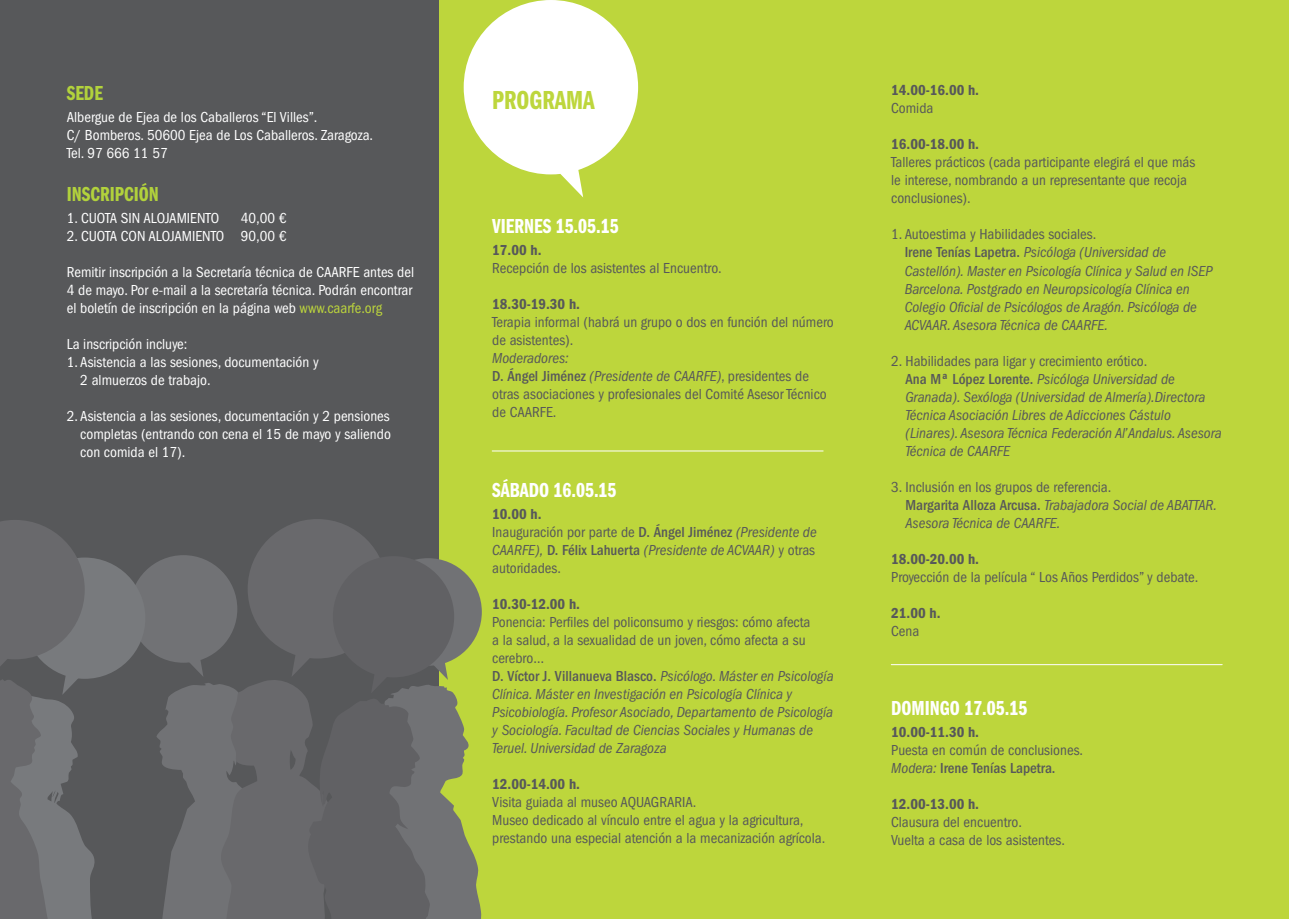
<style>
.page{position:relative;width:1289px;height:919px;background:#fff}
.page>*{position:absolute;margin:0;border:0;box-sizing:border-box;transform-origin:0 0}
.t1{font:27px "ITC Franklin Gothic Std Dm Cp";color:#bdd63c}
.t2{font:21px "ITC Franklin Gothic Std Dm Cp";color:#fff}
.t3{font:21px "ITC Franklin Gothic Std Dm Cp";color:#b2d23c}
.t4{font:italic condensed 15px/18px "ITC Franklin Gothic Std";color:#57585a}
.t5{font:condensed 15px/18px "ITC Franklin Gothic Std";color:#57585a}
.t6{font:condensed 15px/18px "ITC Franklin Gothic Std";color:#fff}
.t7{font:15px "ITC Franklin Gothic Std Dm Cd";color:#57585a}
.s1{color:#bdd63c}
.s2{font-style:italic}
.s3{font-weight:500}
.s4{font-style:normal}
.s5{font-weight:500;font-style:normal}
</style>
<div class="page">
<div style="left:438px;top:0;width:850px;height:918px;background:#bdd63c"></div>
<div style="left:0;top:0;width:438px;height:918px;background:#57585a"></div>
<svg style="left:463px;top:0;width:175px;height:197px"></svg>
<div style="left:130px;top:555px;width:107px;height:107px;background:#717275;border-radius:50%"></div>
<div style="left:248px;top:519px;width:139px;height:139px;background:#69696c;border-radius:50%"></div>
<div style="left:374px;top:558px;width:108px;height:107px;background:#717275;border-radius:50%"></div>
<div style="left:333px;top:556px;width:121px;height:121px;background:#616164;border-radius:50%"></div>
<svg style="left:145px;top:646px;width:337px;height:272px"></svg>
<div style="left:24px;top:557px;width:121px;height:121px;background:#787a7d;border-radius:50%"></div>
<svg style="left:0;top:520px;width:119px;height:398px"></svg>
<hr style="left:492px;top:450px;width:331px;height:1px;background:#fff">
<hr style="left:891px;top:664px;width:331px;height:1px;background:#fff">
<h2 class="t3" style="left:67px;top:81px;width:38px">SEDE</h2>
<p class="t6" style="left:67px;top:108px;width:308px">Albergue de Ejea de los Caballeros “El Villes”.<br>C/ Bomberos. 50600 Ejea de Los Caballeros. Zaragoza.<br>Tel. 97 666 11 57</p>
<h2 class="t3" style="left:67px;top:182px;width:76px">INSCRIPCIÓN</h2>
<p class="t6" style="left:67px;top:209px;width:154px">1. CUOTA SIN ALOJAMIENTO</p>
<p class="t6" style="left:241px;top:209px;width:47px">40,00 €</p>
<p class="t6" style="left:67px;top:227px;width:221px">2. CUOTA CON ALOJAMIENTO 90,00 €</p>
<p class="t6" style="left:67px;top:263px;width:349px">Remitir inscripción a la Secretaría técnica de CAARFE antes del<br>4 de mayo. Por e-mail a la secretaría técnica. Podrán encontrar el boletín de inscripción en la página web <span class="s1">www.caarfe.org</span></p>
<p class="t6" style="left:67px;top:335px;width:122px">La inscripción incluye:</p>
<p class="t6" style="left:80px;top:353px;width:240px;text-indent:-14px">1. Asistencia a las sesiones, documentación y<br>2 almuerzos de trabajo.</p>
<p class="t6" style="left:80px;top:407px;width:312px;text-align:justify;text-indent:-14px">2. Asistencia a las sesiones, documentación y 2 pensiones completas (entrando con cena el 15 de mayo y saliendo con comida el 17).</p>
<h1 class="t1" style="left:492px;top:85px;width:104px">PROGRAMA</h1>
<h2 class="t2" style="left:492px;top:214px;width:128px">VIERNES 15.05.15</h2>
<p class="t7" style="left:492px;top:242px;width:51px">17.00 h.</p>
<p class="t5" style="left:492px;top:259px;width:231px">Recepción de los asistentes al Encuentro.</p>
<p class="t7" style="left:492px;top:296px;width:89px">18.30-19.30 h.</p>
<p class="t5" style="left:492px;top:313px;width:343px">Terapia informal (habrá un grupo o dos en función del número de asistentes).</p>
<p class="t5" style="left:492px;top:349px;width:336px"><span class="s2">Moderadores:<br></span><span class="s3">D. Ángel Jiménez</span> <span class="s2">(Presidente de CAARFE)</span>, presidentes de otras asociaciones y profesionales del Comité Asesor Técnico de CAARFE.</p>
<h2 class="t2" style="left:492px;top:478px;width:126px">SÁBADO 16.05.15</h2>
<p class="t7" style="left:492px;top:505px;width:51px">10.00 h.</p>
<p class="t4" style="left:492px;top:523px;width:326px;text-align:justify"><span class="s4">Inauguración por parte de</span> <span class="s5">D. Ángel Jiménez</span> (Presidente de CAARFE), <span class="s5">D. Félix Lahuerta</span> (Presidente de ACVAAR) <span class="s4">y otras autoridades.</span></p>
<p class="t7" style="left:492px;top:595px;width:89px">10.30-12.00 h.</p>
<p class="t4" style="left:492px;top:613px;width:343px"><span class="s4">Ponencia: Perfiles del policonsumo y riesgos: cómo afecta<br>a la salud, a la sexualidad de un joven, cómo afecta a su cerebro…<br></span><span class="s5">D. Víctor J. Villanueva Blasco.</span> Psicólogo. Máster en Psicología Clínica. Máster en Investigación en Psicología Clínica y Psicobiología. Profesor Asociado, Departamento de Psicología y Sociología. Facultad de Ciencias Sociales y Humanas de Teruel. Universidad de Zaragoza</p>
<p class="t7" style="left:492px;top:775px;width:89px">12.00-14.00 h.</p>
<p class="t5" style="left:492px;top:793px;width:335px">Visita guiada al museo AQUAGRARIA.<br>Museo dedicado al vínculo entre el agua y la agricultura, prestando una especial atención a la mecanización agrícola.</p>
<p class="t7" style="left:891px;top:82px;width:89px">14.00-16.00 h.</p>
<p class="t5" style="left:891px;top:100px;width:44px">Comida</p>
<p class="t7" style="left:891px;top:136px;width:89px">16.00-18.00 h.</p>
<p class="t5" style="left:891px;top:154px;width:305px">Talleres prácticos (cada participante elegirá el que más le interese, nombrando a un representante que recoja conclusiones).</p>
<p class="t4" style="left:904px;top:226px;width:309px;text-indent:-14px"><span class="s4">1. Autoestima y Habilidades sociales.<br></span><span class="s5">Irene Tenías Lapetra.</span> Psicóloga (Universidad de Castellón). Master en Psicología Clínica y Salud en ISEP Barcelona. Postgrado en Neuropsicología Clínica en Colegio Oficial de Psicólogos de Aragón. Psicóloga de ACVAAR. Asesora Técnica de CAARFE.</p>
<p class="t4" style="left:905px;top:352px;width:318px;text-indent:-14px"><span class="s4">2. Habilidades para ligar y crecimiento erótico.<br></span><span class="s5">Ana Mª López Lorente.</span> Psicóloga Universidad de Granada). Sexóloga (Universidad de Almería).Directora Técnica Asociación Libres de Adicciones Cástulo (Linares). Asesora Técnica Federación Al’Andalus. Asesora Técnica de CAARFE</p>
<p class="t4" style="left:905px;top:478px;width:313px;text-indent:-14px"><span class="s4">3. Inclusión en los grupos de referencia.<br></span><span class="s5">Margarita Alloza Arcusa.</span> Trabajadora Social de ABATTAR.<br>Asesora Técnica de CAARFE.</p>
<p class="t7" style="left:891px;top:550px;width:89px">18.00-20.00 h.</p>
<p class="t5" style="left:891px;top:568px;width:309px">Proyección de la película “ Los Años Perdidos” y debate.</p>
<p class="t7" style="left:891px;top:604px;width:51px">21.00 h.</p>
<p class="t5" style="left:891px;top:622px;width:30px">Cena</p>
<h2 class="t2" style="left:891px;top:696px;width:138px">DOMINGO 17.05.15</h2>
<p class="t7" style="left:891px;top:723px;width:89px">10.00-11.30 h.</p>
<p class="t5" style="left:891px;top:741px;width:193px">Puesta en común de conclusiones.<br><span class="s2">Modera:</span> <span class="s3">Irene Tenías Lapetra.</span></p>
<p class="t7" style="left:891px;top:795px;width:89px">12.00-13.00 h.</p>
<p class="t5" style="left:891px;top:813px;width:175px">Clausura del encuentro.<br>Vuelta a casa de los asistentes.</p>
</div>
